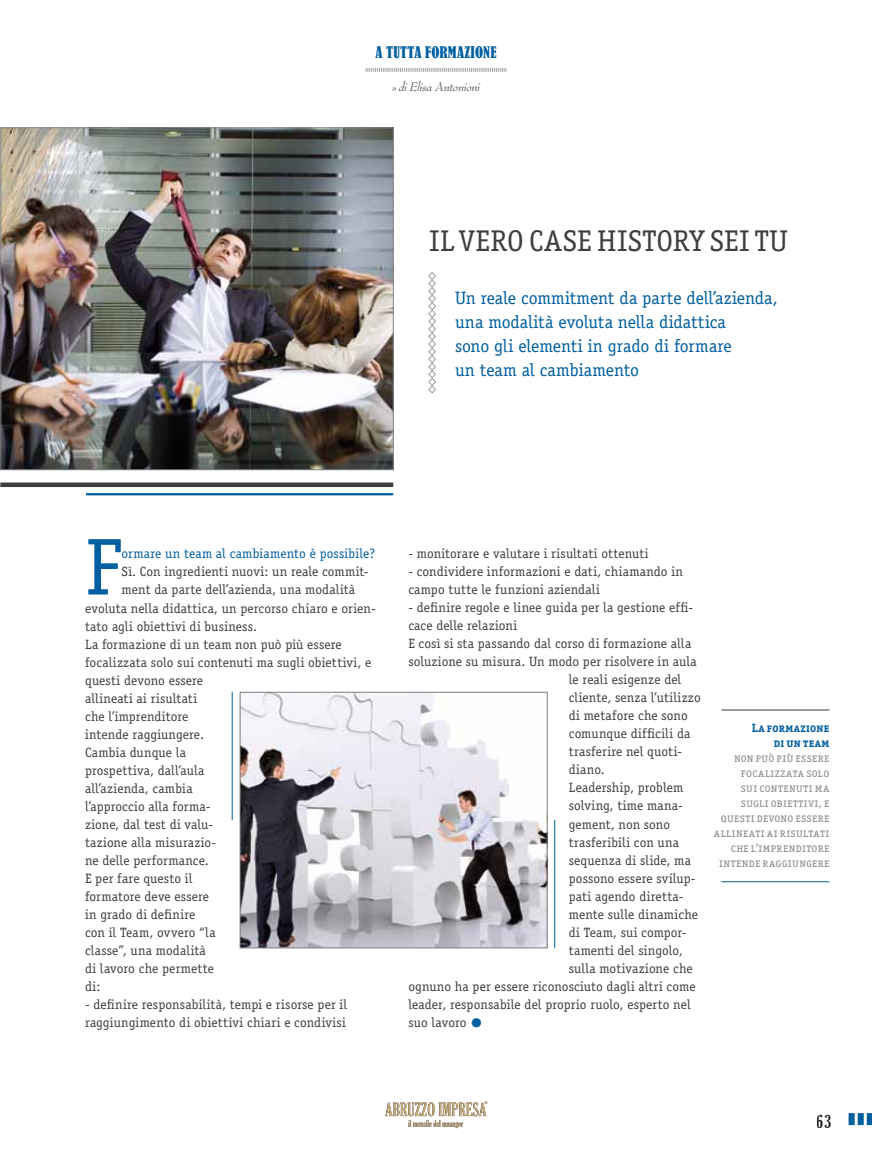
<style>
.page{position:relative;width:872px;height:1149px;background:#fff}
.page>*{position:absolute;margin:0;border:0;box-sizing:border-box;transform-origin:0 0}
.t1{font:80.7px "Officina Serif";color:#005fa0}
.t2{font:30px "Officina Ser ITC Book SC";letter-spacing:.015em;color:#3e3d40}
.t3{font:18px/24px "Officina Serif";letter-spacing:-.005em;color:#005fa0}
.t4{font:extra-condensed 18px "Gloucester";color:#1a171c}
.t5{font:condensed 15px "Bernard";letter-spacing:.015em;color:#005fa0}
.t6{font:13.5px/18px "Officina Serif";letter-spacing:.005em;color:#3e3d40}
.t7{font:13.5px "Officina Serif";letter-spacing:.01em;color:#005fa0}
.t8{font:italic 13.5px "Bernhard Modern Std";letter-spacing:-.015em;color:#58585a}
.t9{font:12px/15px "Officina Ser ITC Book SC";letter-spacing:.03em;color:#87888a;text-align:right}
.t10{font:12px/15px "Officina Ser ITC Bold SC";letter-spacing:.03em;color:#005fa0;text-align:right}
.s1{font-family:"Officina Sans";font-weight:700;font-size:25.5px;color:#005fa0}
</style>
<div class="page">
<svg style="left:848px;top:1113px;width:24px;height:11px"></svg>
<img style="left:3px;top:130px;width:388px;height:338px">
<div style="left:1px;top:128px;width:392px;height:342px;border:1px solid #87888a"></div>
<hr style="left:86px;top:493px;width:307px;height:2px;background:#005fa0">
<div style="left:0;top:482px;width:393px;height:5px;background:#3e3d40"></div>
<hr style="left:721px;top:709px;width:108px;height:1px;background:#3e3d40">
<hr style="left:721px;top:881px;width:108px;height:1px;background:#005fa0">
<svg style="left:428px;top:272px;width:8px;height:122px"></svg>
<svg style="left:365px;top:68px;width:141px;height:4px"></svg>
<img style="left:242px;top:693px;width:303px;height:252px">
<div style="left:240px;top:691px;width:307px;height:256px;border:1px solid #7b7c7e"></div>
<hr style="left:554px;top:819px;width:1px;height:128px;background:#005fa0">
<hr style="left:232px;top:691px;width:1px;height:128px;background:#005fa0">
<svg style="left:385px;top:1101px;width:102px;height:26px"></svg>
<p class="t5" style="left:375px;top:44px;width:123px">A TUTTA FORMAZIONE</p>
<p class="t8" style="left:392px;top:79px;width:89px">» di Elisa Antonioni</p>
<h2 class="t2" style="left:429px;top:223px;width:360px">IL VERO CASE HISTORY SEI TU</h2>
<h3 class="t3" style="left:455px;top:286px;width:324px">Un reale commitment da parte dell’azienda, una modalità evoluta nella didattica<br>sono gli elementi in grado di formare<br>un team al cambiamento</h3>
<h1 class="t1" style="left:85px;top:520px;width:39px">F</h1>
<p class="t7" style="left:122px;top:546px;width:255px">ormare un team al cambiamento è possibile?</p>
<p class="t6" style="left:122px;top:562px;width:248px">Sì. Con ingredienti nuovi: un reale commit-</p>
<p class="t6" style="left:122px;top:580px;width:235px">ment da parte dell’azienda, una modalità</p>
<p class="t6" style="left:85px;top:598px;width:292px">evoluta nella didattica, un percorso chiaro e orien-</p>
<p class="t6" style="left:85px;top:616px;width:173px">tato agli obiettivi di business.</p>
<p class="t6" style="left:85px;top:634px;width:258px">La formazione di un team non può più essere</p>
<p class="t6" style="left:85px;top:652px;width:288px">focalizzata solo sui contenuti ma sugli obiettivi, e</p>
<p class="t6" style="left:85px;top:670px;width:120px">questi devono essere</p>
<p class="t6" style="left:85px;top:688px;width:114px">allineati ai risultati</p>
<p class="t6" style="left:85px;top:706px;width:105px">che l’imprenditore</p>
<p class="t6" style="left:85px;top:724px;width:120px">intende raggiungere.</p>
<p class="t6" style="left:85px;top:742px;width:103px">Cambia dunque la</p>
<p class="t6" style="left:85px;top:760px;width:121px">prospettiva, dall’aula</p>
<p class="t6" style="left:85px;top:778px;width:109px">all’azienda, cambia</p>
<p class="t6" style="left:85px;top:796px;width:127px">l’approccio alla forma-</p>
<p class="t6" style="left:85px;top:814px;width:130px">zione, dal test di valu-</p>
<p class="t6" style="left:85px;top:832px;width:133px">tazione alla misurazio-</p>
<p class="t6" style="left:85px;top:850px;width:125px">ne delle performance.</p>
<p class="t6" style="left:85px;top:868px;width:109px">E per fare questo il</p>
<p class="t6" style="left:85px;top:886px;width:126px">formatore deve essere</p>
<p class="t6" style="left:85px;top:904px;width:112px">in grado di definire</p>
<p class="t6" style="left:85px;top:922px;width:132px">con il Team, ovvero “la</p>
<p class="t6" style="left:85px;top:940px;width:122px">classe”, una modalità</p>
<p class="t6" style="left:85px;top:958px;width:130px">di lavoro che permette</p>
<p class="t6" style="left:85px;top:976px;width:17px">di:</p>
<p class="t6" style="left:85px;top:994px;width:263px">- definire responsabilità, tempi e risorse per il raggiungimento di obiettivi chiari e condivisi</p>
<p class="t6" style="left:408px;top:544px;width:242px">- monitorare e valutare i risultati ottenuti</p>
<p class="t6" style="left:408px;top:562px;width:276px">- condividere informazioni e dati, chiamando in campo tutte le funzioni aziendali</p>
<p class="t6" style="left:408px;top:598px;width:286px">- definire regole e linee guida per la gestione effi-</p>
<p class="t6" style="left:408px;top:616px;width:110px">cace delle relazioni</p>
<p class="t6" style="left:408px;top:634px;width:284px">E così si sta passando dal corso di formazione alla</p>
<p class="t6" style="left:408px;top:652px;width:290px">soluzione su misura. Un modo per risolvere in aula</p>
<p class="t6" style="left:569px;top:670px;width:114px">le reali esigenze del</p>
<p class="t6" style="left:569px;top:688px;width:133px">cliente, senza l’utilizzo</p>
<p class="t6" style="left:569px;top:706px;width:120px">di metafore che sono</p>
<p class="t6" style="left:569px;top:724px;width:123px">comunque difficili da</p>
<p class="t6" style="left:569px;top:742px;width:115px">trasferire nel quoti-</p>
<p class="t6" style="left:569px;top:760px;width:38px">diano.</p>
<p class="t6" style="left:569px;top:778px;width:116px">Leadership, problem</p>
<p class="t6" style="left:569px;top:796px;width:115px">solving, time mana-</p>
<p class="t6" style="left:569px;top:814px;width:103px">gement, non sono</p>
<p class="t6" style="left:569px;top:832px;width:112px">trasferibili con una</p>
<p class="t6" style="left:569px;top:850px;width:124px">sequenza di slide, ma</p>
<p class="t6" style="left:569px;top:868px;width:128px">possono essere svilup-</p>
<p class="t6" style="left:569px;top:886px;width:116px">pati agendo diretta-</p>
<p class="t6" style="left:569px;top:904px;width:131px">mente sulle dinamiche</p>
<p class="t6" style="left:569px;top:922px;width:119px">di Team, sui compor-</p>
<p class="t6" style="left:569px;top:940px;width:115px">tamenti del singolo,</p>
<p class="t6" style="left:569px;top:958px;width:125px">sulla motivazione che</p>
<p class="t6" style="left:408px;top:976px;width:289px">ognuno ha per essere riconosciuto dagli altri come</p>
<p class="t6" style="left:408px;top:994px;width:284px">leader, responsabile del proprio ruolo, esperto nel</p>
<p class="t6" style="left:408px;top:1012px;width:76px">suo lavoro <span class="s1">•</span></p>
<p class="t10" style="left:751px;top:720px;width:79px">La formazione di un team</p>
<p class="t9" style="left:714px;top:750px;width:117px">non può più essere focalizzata solo<br>sui contenuti ma sugli obiettivi, e questi devono essere allineati ai risultati che l’imprenditore intende raggiungere</p>
<h3 class="t4" style="left:817px;top:1110px;width:16px">63</h3>
</div>
